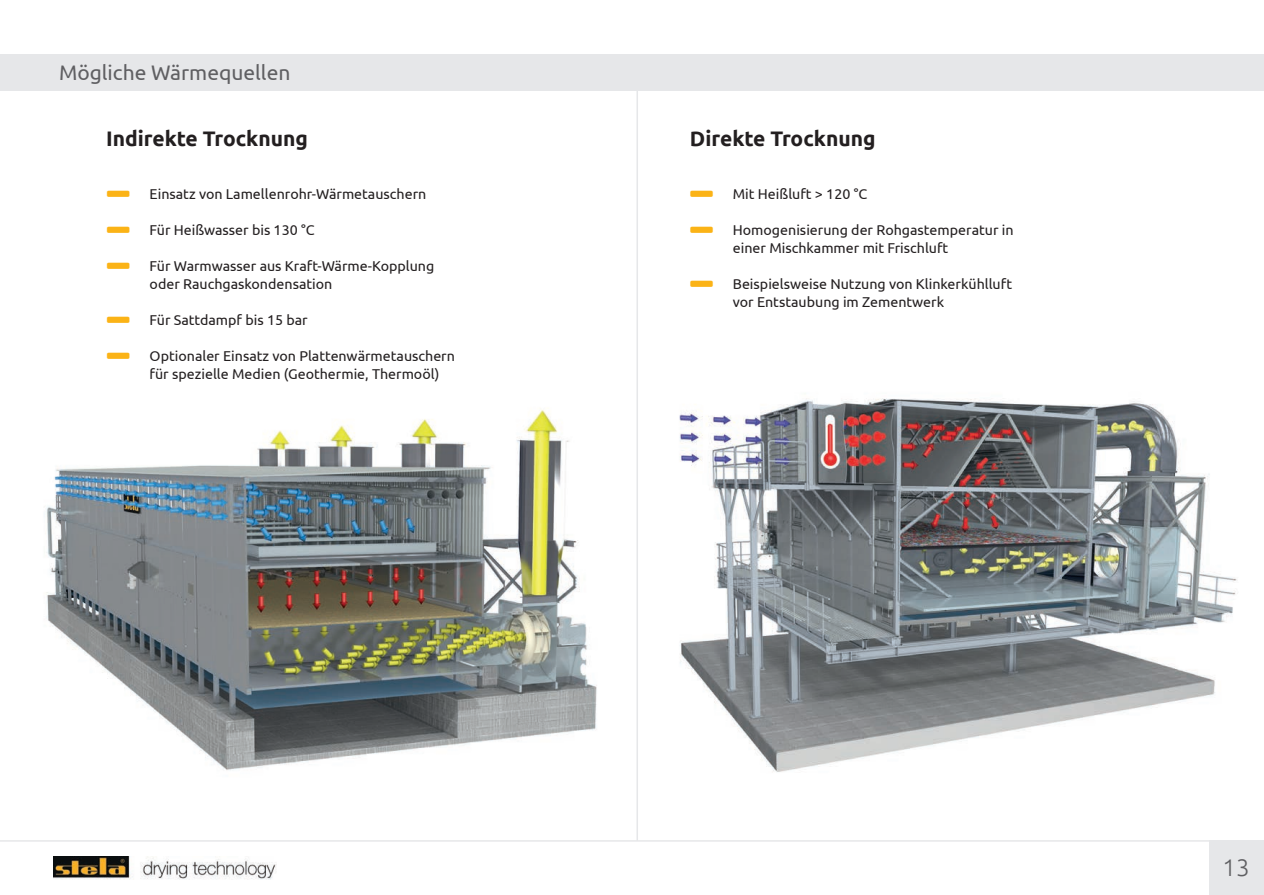
<style>
.page{position:relative;width:1264px;height:895px;background:#fff}
.page>*{position:absolute;margin:0;border:0;box-sizing:border-box;transform-origin:0 0}
.t1{font:300 24px "Ubuntu";color:#5f5f62}
.t2{font:700 21px "Ubuntu";color:#231f20}
.t3{font:21px "Ubuntu";color:#5f5f62}
.t4{font:14.25px/18px "Ubuntu";color:#231f20}
</style>
<div class="page">
<div style="left:1210px;top:840px;width:54px;height:54px;background:#e6e7e9"></div>
<img style="left:54px;top:856px;width:223px;height:23px">
<img style="left:679px;top:398px;width:558px;height:374px">
<img style="left:44px;top:408px;width:553px;height:362px">
<div style="left:0;top:55px;width:1264px;height:36px;background:#e6e7e9"></div>
<hr style="left:0;top:840px;width:1264px;height:1px;background:#e6e7e9">
<hr style="left:636px;top:73px;width:2px;height:767px;background:#e6e7e9">
<h2 class="t3" style="left:59px;top:60px;width:233px">Mögliche Wärmequellen</h2>
<h2 class="t2" style="left:106px;top:125px;width:203px">Indirekte Trocknung</h2>
<p class="t4" style="left:150px;top:184px;width:278px">Einsatz von Lamellenrohr-Wärmetauschern</p>
<p class="t4" style="left:150px;top:220px;width:166px">Für Heißwasser bis 130 °C</p>
<p class="t4" style="left:150px;top:256px;width:286px">Für Warmwasser aus Kraft-Wärme-Kopplung oder Rauchgaskondensation</p>
<p class="t4" style="left:150px;top:310px;width:160px">Für Sattdampf bis 15 bar</p>
<p class="t4" style="left:150px;top:346px;width:307px">Optionaler Einsatz von Plattenwärmetauschern für spezielle Medien (Geothermie, Thermoöl)</p>
<h2 class="t2" style="left:690px;top:125px;width:187px">Direkte Trocknung</h2>
<p class="t4" style="left:733px;top:184px;width:136px">Mit Heißluft &gt; 120 °C</p>
<p class="t4" style="left:733px;top:220px;width:282px">Homogenisierung der Rohgastemperatur in einer Mischkammer mit Frischluft</p>
<p class="t4" style="left:733px;top:274px;width:281px">Beispielsweise Nutzung von Klinkerkühlluft vor Entstaubung im Zementwerk</p>
<h1 class="t1" style="left:1223px;top:853px;width:29px">13</h1>
</div>
